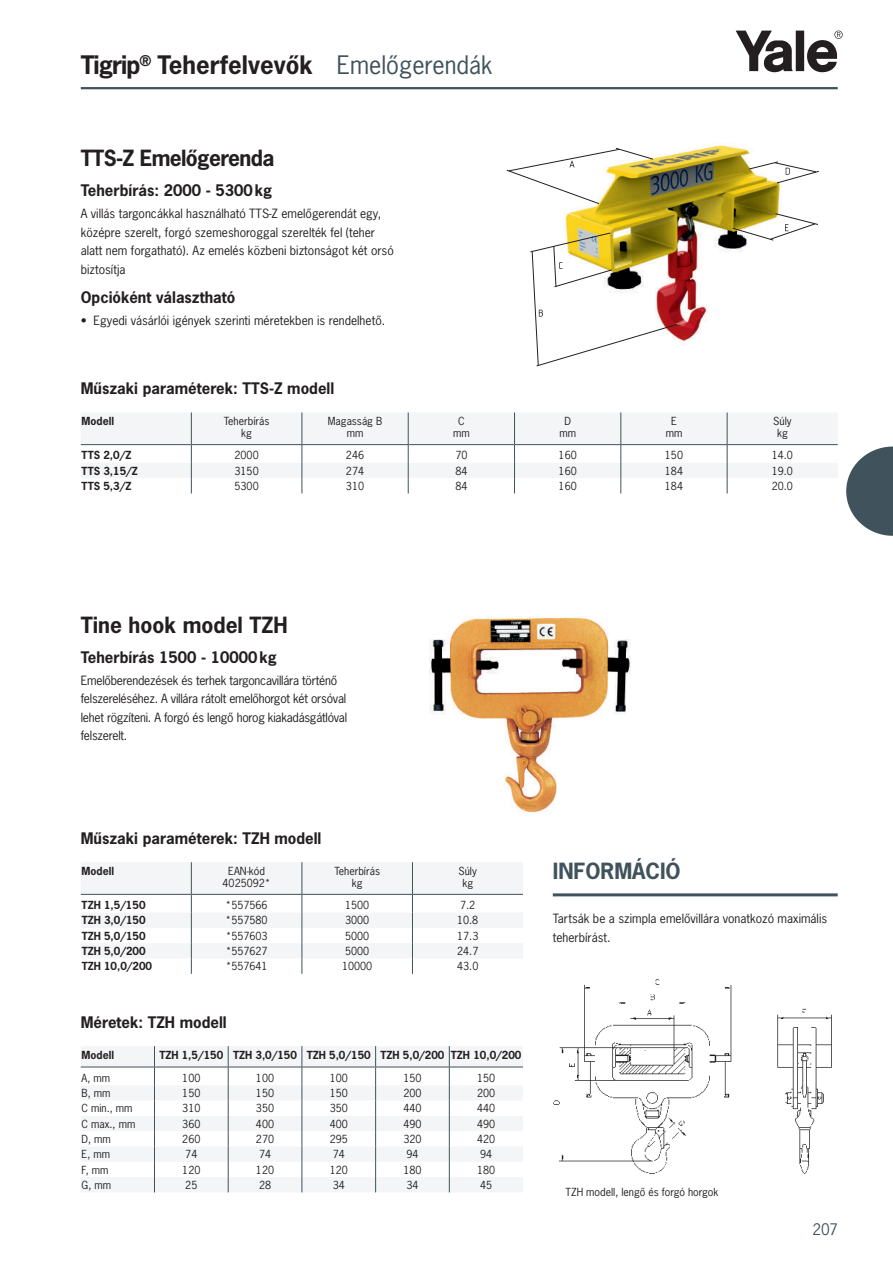
<style>
.page{position:relative;width:893px;height:1263px;background:#fff}
.page>*{position:absolute;margin:0;border:0;box-sizing:border-box;transform-origin:0 0}
.t1{font:700 24px "News Gothic LTCE";color:#231f20}
.t2{font:700 21px "News Gothic LTCE";letter-spacing:-.03em;color:#231f20}
.t3{font:700 21px "News Gothic LTCE";color:#231f20}
.t4{font:700 21px "News Gothic LTCE";color:#40525b}
.t5{font:700 15px "News Gothic LTCE";color:#231f20}
.t6{font:15px "News Gothic LTCE";color:#40525b}
.t7{font:12px/18.6px "News Gothic LTCE";color:#231f20}
.t8{font:12px/18.6px "News Gothic LTCE";letter-spacing:-.02em;color:#231f20}
.t9{font:10.5px/12px "News Gothic LTCE";color:#231f20;text-align:center}
.t10{font:700 10.5px "News Gothic LTCE";color:#231f20}
.s1{font-weight:400;color:#40525b}
</style>
<div class="page">
<img style="left:429px;top:617px;width:202px;height:196px">
<img style="left:506px;top:145px;width:275px;height:222px">
<svg style="left:507px;top:148px;width:146px;height:56px"></svg>
<svg style="left:732px;top:213px;width:86px;height:27px"></svg>
<svg style="left:749px;top:162px;width:70px;height:21px"></svg>
<svg style="left:530px;top:233px;width:147px;height:133px"></svg>
<img style="left:553px;top:979px;width:179px;height:195px">
<img style="left:777px;top:1008px;width:55px;height:166px">
<svg style="left:846px;top:446px;width:46px;height:90px"></svg>
<hr style="left:892px;top:446px;width:1px;height:90px;background:#40525b">
<svg style="left:736px;top:31px;width:107px;height:41px"></svg>
<hr style="left:81px;top:87px;width:757px;height:2px;background:#40525b">
<svg style="left:81px;top:862px;width:442px;height:112px"></svg>
<svg style="left:81px;top:1046px;width:442px;height:146px"></svg>
<svg style="left:81px;top:412px;width:757px;height:81px"></svg>
<hr style="left:553px;top:893px;width:285px;height:3px;background:#40525b">
<h1 class="t1" style="left:81px;top:49px;width:413px">Tigrip<sup>®</sup> Teherfelvevők <span class="s1">Emelőgerendák</span></h1>
<h2 class="t2" style="left:81px;top:144px;width:195px">TTS-Z Emelőgerenda</h2>
<h3 class="t5" style="left:81px;top:180px;width:193px">Teherbírás: 2000 - 5300kg</h3>
<p class="t7" style="left:81px;top:204px;width:315px">A villás targoncákkal használható TTS-Z emelőgerendát egy, középre szerelt, forgó szemeshoroggal szerelték fel (teher alatt nem forgatható). Az emelés közbeni biztonságot két orsó biztosítja</p>
<h3 class="t5" style="left:81px;top:288px;width:156px">Opcióként választható</h3>
<p class="t7" style="left:81px;top:311px;width:306px">• Egyedi vásárlói igények szerinti méretekben is rendelhető.</p>
<h3 class="t5" style="left:81px;top:379px;width:255px">Műszaki paraméterek: TTS-Z modell</h3>
<p class="t10" style="left:82px;top:414px;width:34px">Modell</p>
<p class="t9" style="left:224px;top:415px;width:47px">Teherbírás kg</p>
<p class="t9" style="left:328px;top:415px;width:56px">Magasság B mm</p>
<p class="t9" style="left:453px;top:415px;width:18px">C mm</p>
<p class="t9" style="left:559px;top:415px;width:18px">D mm</p>
<p class="t9" style="left:666px;top:415px;width:18px">E mm</p>
<p class="t9" style="left:773px;top:415px;width:20px">Súly kg</p>
<p class="t10" style="left:82px;top:448px;width:51px">TTS 2,0/Z</p>
<p class="t9" style="left:235px;top:449px;width:26px">2000</p>
<p class="t9" style="left:346px;top:449px;width:20px">246</p>
<p class="t9" style="left:455px;top:449px;width:14px">70</p>
<p class="t9" style="left:559px;top:449px;width:20px">160</p>
<p class="t9" style="left:665px;top:449px;width:20px">150</p>
<p class="t9" style="left:772px;top:449px;width:23px">14.0</p>
<p class="t10" style="left:82px;top:464px;width:58px">TTS 3,15/Z</p>
<p class="t9" style="left:235px;top:465px;width:26px">3150</p>
<p class="t9" style="left:346px;top:465px;width:20px">274</p>
<p class="t9" style="left:455px;top:465px;width:14px">84</p>
<p class="t9" style="left:559px;top:465px;width:20px">160</p>
<p class="t9" style="left:665px;top:465px;width:20px">184</p>
<p class="t9" style="left:772px;top:465px;width:23px">19.0</p>
<p class="t10" style="left:82px;top:479px;width:51px">TTS 5,3/Z</p>
<p class="t9" style="left:235px;top:480px;width:26px">5300</p>
<p class="t9" style="left:346px;top:480px;width:20px">310</p>
<p class="t9" style="left:455px;top:480px;width:14px">84</p>
<p class="t9" style="left:559px;top:480px;width:20px">160</p>
<p class="t9" style="left:665px;top:480px;width:20px">184</p>
<p class="t9" style="left:772px;top:480px;width:23px">20.0</p>
<h2 class="t3" style="left:81px;top:611px;width:208px">Tine hook model TZH</h2>
<h3 class="t5" style="left:81px;top:647px;width:197px">Teherbírás 1500 - 10000kg</h3>
<p class="t8" style="left:81px;top:671px;width:268px">Emelőberendezések és terhek targoncavillára történő felszereléséhez. A villára rátolt emelőhorgot két orsóval lehet rögzíteni. A forgó és lengő horog kiakadásgátlóval felszerelt.</p>
<h3 class="t5" style="left:81px;top:828px;width:242px">Műszaki paraméterek: TZH modell</h3>
<p class="t10" style="left:82px;top:864px;width:34px">Modell</p>
<p class="t9" style="left:223px;top:864px;width:50px">EAN-kód<br>4025092*</p>
<p class="t9" style="left:334px;top:864px;width:47px">Teherbírás kg</p>
<p class="t9" style="left:459px;top:864px;width:20px">Súly kg</p>
<p class="t10" style="left:82px;top:898px;width:65px">TZH 1,5/150</p>
<p class="t9" style="left:226px;top:899px;width:43px">*557566</p>
<p class="t9" style="left:345px;top:899px;width:26px">1500</p>
<p class="t9" style="left:460px;top:899px;width:17px">7.2</p>
<p class="t10" style="left:82px;top:913px;width:65px">TZH 3,0/150</p>
<p class="t9" style="left:226px;top:914px;width:43px">*557580</p>
<p class="t9" style="left:345px;top:914px;width:26px">3000</p>
<p class="t9" style="left:457px;top:914px;width:23px">10.8</p>
<p class="t10" style="left:82px;top:929px;width:65px">TZH 5,0/150</p>
<p class="t9" style="left:226px;top:929px;width:43px">*557603</p>
<p class="t9" style="left:345px;top:929px;width:26px">5000</p>
<p class="t9" style="left:457px;top:929px;width:23px">17.3</p>
<p class="t10" style="left:82px;top:944px;width:65px">TZH 5,0/200</p>
<p class="t9" style="left:226px;top:945px;width:44px">*557627</p>
<p class="t9" style="left:345px;top:945px;width:26px">5000</p>
<p class="t9" style="left:457px;top:945px;width:23px">24.7</p>
<p class="t10" style="left:82px;top:959px;width:72px">TZH 10,0/200</p>
<p class="t9" style="left:226px;top:960px;width:43px">*557641</p>
<p class="t9" style="left:342px;top:960px;width:32px">10000</p>
<p class="t9" style="left:457px;top:960px;width:23px">43.0</p>
<h3 class="t5" style="left:81px;top:1012px;width:147px">Méretek: TZH modell</h3>
<p class="t10" style="left:82px;top:1047px;width:34px">Modell</p>
<p class="t10" style="left:159px;top:1047px;width:363px">TZH 1,5/150 TZH 3,0/150 TZH 5,0/150 TZH 5,0/200 TZH 10,0/200</p>
<p class="t9" style="left:82px;top:1071px;width:30px">A, mm</p>
<p class="t9" style="left:182px;top:1071px;width:20px">100</p>
<p class="t9" style="left:256px;top:1071px;width:20px">100</p>
<p class="t9" style="left:330px;top:1071px;width:20px">100</p>
<p class="t9" style="left:403px;top:1071px;width:20px">150</p>
<p class="t9" style="left:477px;top:1071px;width:20px">150</p>
<p class="t9" style="left:82px;top:1087px;width:30px">B, mm</p>
<p class="t9" style="left:182px;top:1087px;width:20px">150</p>
<p class="t9" style="left:256px;top:1087px;width:20px">150</p>
<p class="t9" style="left:330px;top:1087px;width:20px">150</p>
<p class="t9" style="left:403px;top:1087px;width:20px">200</p>
<p class="t9" style="left:477px;top:1087px;width:20px">200</p>
<p class="t9" style="left:82px;top:1102px;width:52px">C min., mm</p>
<p class="t9" style="left:182px;top:1102px;width:20px">310</p>
<p class="t9" style="left:256px;top:1102px;width:20px">350</p>
<p class="t9" style="left:330px;top:1102px;width:20px">350</p>
<p class="t9" style="left:403px;top:1102px;width:20px">440</p>
<p class="t9" style="left:477px;top:1102px;width:20px">440</p>
<p class="t9" style="left:82px;top:1117px;width:55px">C max., mm</p>
<p class="t9" style="left:182px;top:1117px;width:20px">360</p>
<p class="t9" style="left:256px;top:1117px;width:20px">400</p>
<p class="t9" style="left:330px;top:1117px;width:20px">400</p>
<p class="t9" style="left:403px;top:1117px;width:20px">490</p>
<p class="t9" style="left:477px;top:1117px;width:20px">490</p>
<p class="t9" style="left:82px;top:1133px;width:31px">D, mm</p>
<p class="t9" style="left:182px;top:1133px;width:20px">260</p>
<p class="t9" style="left:256px;top:1133px;width:20px">270</p>
<p class="t9" style="left:330px;top:1133px;width:20px">295</p>
<p class="t9" style="left:403px;top:1133px;width:20px">320</p>
<p class="t9" style="left:477px;top:1133px;width:20px">420</p>
<p class="t9" style="left:82px;top:1148px;width:30px">E, mm</p>
<p class="t9" style="left:185px;top:1148px;width:14px">74</p>
<p class="t9" style="left:259px;top:1148px;width:14px">74</p>
<p class="t9" style="left:333px;top:1148px;width:14px">74</p>
<p class="t9" style="left:406px;top:1148px;width:14px">94</p>
<p class="t9" style="left:480px;top:1148px;width:14px">94</p>
<p class="t9" style="left:82px;top:1163px;width:28px">F, mm</p>
<p class="t9" style="left:182px;top:1163px;width:20px">120</p>
<p class="t9" style="left:256px;top:1163px;width:20px">120</p>
<p class="t9" style="left:330px;top:1163px;width:20px">120</p>
<p class="t9" style="left:403px;top:1163px;width:20px">180</p>
<p class="t9" style="left:477px;top:1163px;width:20px">180</p>
<p class="t9" style="left:82px;top:1179px;width:31px">G, mm</p>
<p class="t9" style="left:185px;top:1179px;width:14px">25</p>
<p class="t9" style="left:259px;top:1179px;width:14px">28</p>
<p class="t9" style="left:333px;top:1179px;width:14px">34</p>
<p class="t9" style="left:406px;top:1179px;width:14px">34</p>
<p class="t9" style="left:480px;top:1179px;width:14px">45</p>
<h2 class="t4" style="left:553px;top:857px;width:129px">INFORMÁCIÓ</h2>
<p class="t7" style="left:553px;top:909px;width:276px">Tartsák be a szimpla emelővillára vonatkozó maximális teherbírást.</p>
<p class="t9" style="left:566px;top:1185px;width:154px">TZH modell, lengő és forgó horgok</p>
<h3 class="t6" style="left:812px;top:1219px;width:27px">207</h3>
</div>
